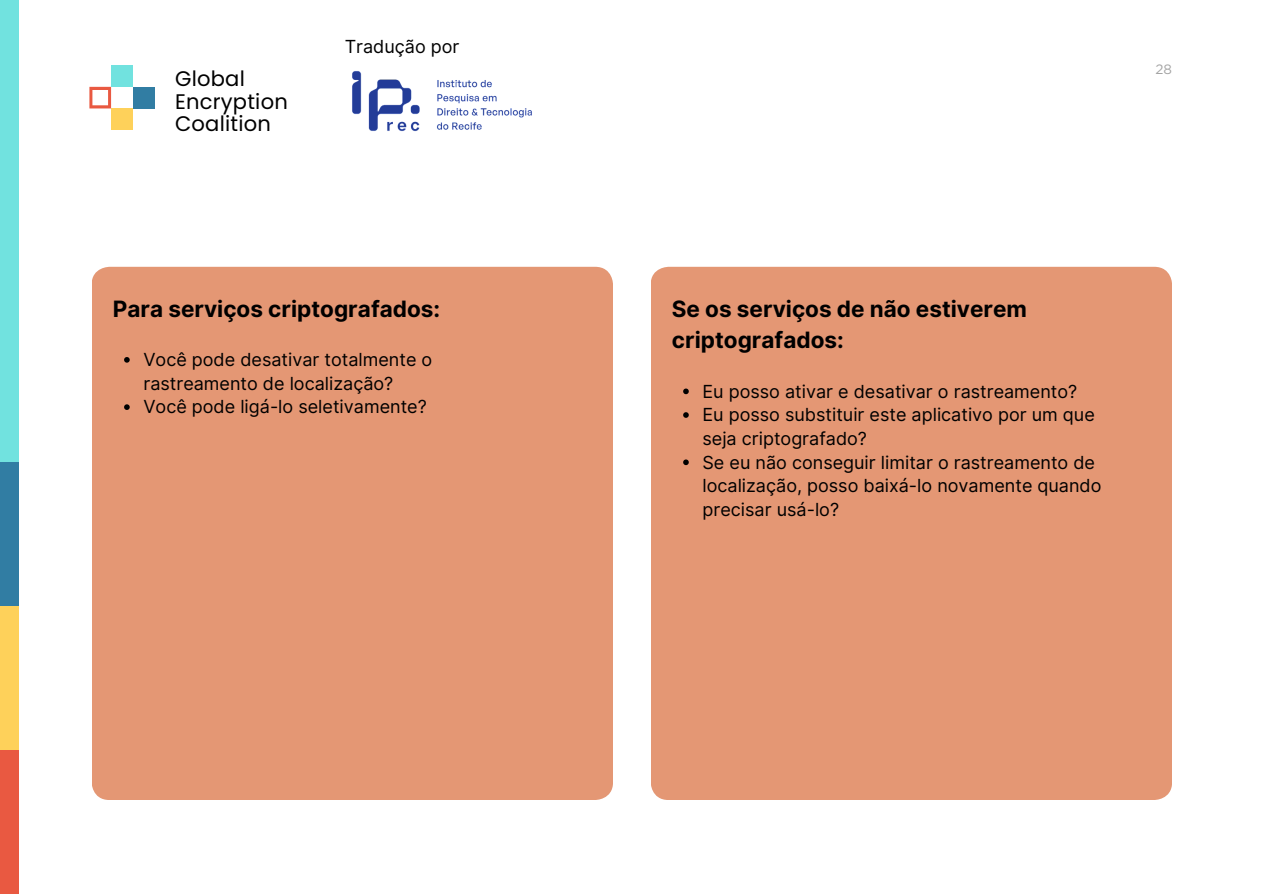
<style>
.page{position:relative;width:1263px;height:894px;background:#fff}
.page>*{position:absolute;margin:0;border:0;box-sizing:border-box;transform-origin:0 0}
.t1{font:700 22.5px/31.5px "Inter";color:#000}
.t2{font:21px/22.5px "Poppins";letter-spacing:.01em;color:#000}
.t3{font:18px/23.7px "Inter";color:#000}
.t4{font:13.5px "Gotham";color:#a3a3a3}
</style>
<div class="page">
<div style="left:0;top:0;width:18px;height:893px;background:#71e2df"></div>
<div style="left:0;top:749px;width:18px;height:144px;background:#e95941"></div>
<div style="left:0;top:462px;width:18px;height:144px;background:#317da3"></div>
<div style="left:0;top:606px;width:18px;height:143px;background:#fed15a"></div>
<div style="left:92px;top:267px;width:520px;height:532px;background:#e49774;border-radius:18px"></div>
<div style="left:111px;top:108px;width:22px;height:22px;background:#fed15a"></div>
<div style="left:133px;top:87px;width:21px;height:21px;background:#317da3"></div>
<div style="left:111px;top:65px;width:22px;height:22px;background:#71e2df"></div>
<svg style="left:89px;top:87px;width:22px;height:21px"></svg>
<div style="left:651px;top:267px;width:520px;height:532px;background:#e49774;border-radius:18px"></div>
<svg style="left:124px;top:357px;width:6px;height:5px"></svg>
<svg style="left:124px;top:404px;width:6px;height:6px"></svg>
<svg style="left:683px;top:388px;width:6px;height:6px"></svg>
<svg style="left:683px;top:412px;width:6px;height:5px"></svg>
<svg style="left:683px;top:459px;width:6px;height:6px"></svg>
<img style="left:352px;top:71px;width:180px;height:61px">
<h2 class="t2" style="left:175px;top:67px;width:114px">Global<br>Encryption<br>Coalition</h2>
<p class="t3" style="left:345px;top:35px;width:116px">Tradução por</p>
<p class="t1" style="left:113px;top:292px;width:329px">Para serviços criptografados:</p>
<p class="t3" style="left:143px;top:347px;width:290px">Você pode desativar totalmente o rastreamento de localização?</p>
<h1 class="t3" style="left:143px;top:395px;width:285px">Você pode ligá-lo seletivamente?</h1>
<p class="t4" style="left:1155px;top:61px;width:18px">28</p>
<p class="t1" style="left:672px;top:292px;width:357px">Se os serviços de não estiverem criptografados:</p>
<p class="t3" style="left:702px;top:379px;width:376px">Eu posso ativar e desativar o rastreamento?</p>
<p class="t3" style="left:702px;top:402px;width:394px">Eu posso substituir este aplicativo por um que seja criptografado?</p>
<h1 class="t3" style="left:702px;top:450px;width:401px">Se eu não conseguir limitar o rastreamento de localização, posso baixá-lo novamente quando precisar usá-lo?</h1>
</div>
